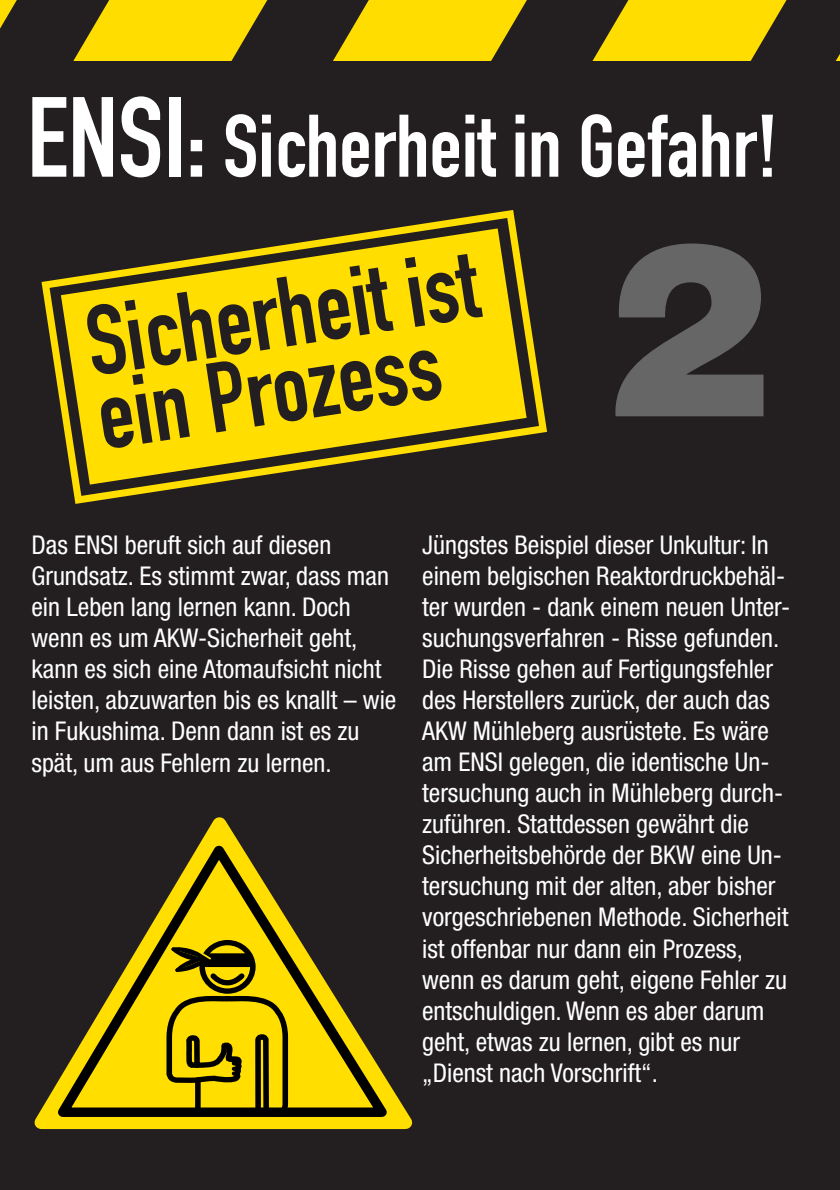
<style>
.page{position:relative;width:840px;height:1190px;background:#231f20}
.page>*{position:absolute;margin:0;border:0;box-sizing:border-box;transform-origin:0 0}
.t1{font:900 245.4px "Helvetica Neue";color:#666}
.t2{font:97.4px/74.2px "DIN Engschrift";color:#231f20}
.t3{font:87.2px "DIN Engschrift";color:#fff}
.t4{font:condensed 25.8px/31px "Helvetica Neue";color:#fff}
.s1{font-size:111.8px}
</style>
<div class="page">
<svg style="left:41px;top:210px;width:506px;height:294px"></svg>
<svg style="left:34px;top:1100px;width:379px;height:30px"></svg>
<svg style="left:46px;top:905px;width:353px;height:217px"></svg>
<svg style="left:163px;top:817px;width:128px;height:313px"></svg>
<svg style="left:0;top:0;width:840px;height:60px"></svg>
<h3 class="t3" style="left:27px;top:115px;width:752px"><span class="s1">ENSI:</span> Sicherheit in Gefahr!</h3>
<h2 class="t2" style="left:82px;top:316px;width:397px;rotate:-9deg">Sicherheit ist ein Prozess</h2>
<h1 class="t1" style="left:607px;top:241px;width:165px">2</h1>
<p class="t4" style="left:32px;top:532px;width:366px">Das ENSI beruft sich auf diesen Grundsatz. Es stimmt zwar, dass man ein Leben lang lernen kann. Doch wenn es um AKW-Sicherheit geht, kann es sich eine Atomaufsicht nicht leisten, abzuwarten bis es knallt – wie in Fukushima. Denn dann ist es zu spät, um aus Fehlern zu lernen.</p>
<p class="t4" style="left:422px;top:531px;width:369px">Jüngstes Beispiel dieser Unkultur: In einem belgischen Reaktordruckbehäl&shy;ter wurden - dank einem neuen Unter&shy;suchungsverfahren - Risse gefunden.<br>Die Risse gehen auf Fertigungsfehler des Herstellers zurück, der auch das AKW Mühleberg ausrüstete. Es wäre am ENSI gelegen, die identische Un&shy;tersuchung auch in Mühleberg durch&shy;zuführen. Stattdessen gewährt die Sicherheitsbehörde der BKW eine Un&shy;tersuchung mit der alten, aber bisher vorgeschriebenen Methode. Sicherheit ist offenbar nur dann ein Prozess, wenn es darum geht, eigene Fehler zu entschuldigen. Wenn es aber darum geht, etwas zu lernen, gibt es nur „Dienst nach Vorschrift“.</p>
</div>
